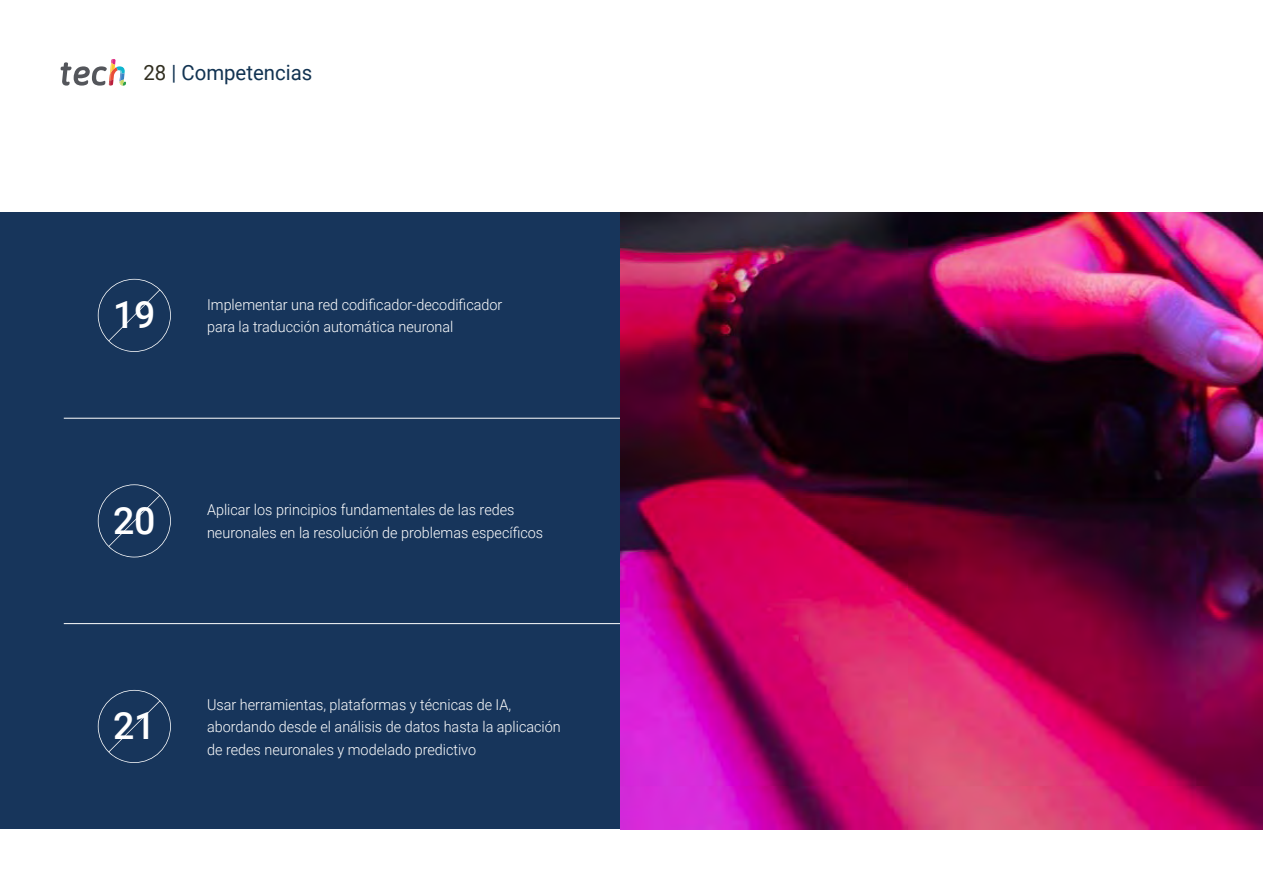
<style>
.page{position:relative;width:1263px;height:893px;background:#fff}
.page>*{position:absolute;margin:0;border:0;box-sizing:border-box;transform-origin:0 0}
.t1{font:500 37.5px "Roboto";color:#fff}
.t2{font:21px "Roboto";color:#123352}
.t3{font:300 15px/22.5px "Roboto";color:#fff;scale:.96 1}
.s1{color:#312e20}
</style>
<div class="page">
<div style="left:0;top:213px;width:621px;height:616px;background:#17355b"></div>
<svg style="left:98px;top:279px;width:73px;height:73px"></svg>
<svg style="left:98px;top:484px;width:73px;height:73px"></svg>
<svg style="left:98px;top:690px;width:73px;height:73px"></svg>
<hr style="left:64px;top:418px;width:1199px;height:1px;background:#fff">
<hr style="left:64px;top:623px;width:1199px;height:1px;background:#fff">
<img style="left:621px;top:213px;width:642px;height:616px">
<svg style="left:61px;top:59px;width:65px;height:27px"></svg>
<h2 class="t2" style="left:144px;top:57px;width:170px"><span class="s1">28</span> | Competencias</h2>
<h1 class="t1" style="left:113px;top:288px;width:44px">19</h1>
<p class="t3" style="left:207px;top:293px;width:309px">Implementar una red codificador-decodificador para la traducción automática neuronal</p>
<h1 class="t1" style="left:113px;top:494px;width:44px">20</h1>
<p class="t3" style="left:207px;top:498px;width:352px">Aplicar los principios fundamentales de las redes neuronales en la resolución de problemas específicos</p>
<h1 class="t1" style="left:113px;top:699px;width:44px">21</h1>
<p class="t3" style="left:207px;top:692px;width:370px">Usar herramientas, plataformas y técnicas de IA, abordando desde el análisis de datos hasta la aplicación de redes neuronales y modelado predictivo</p>
</div>
